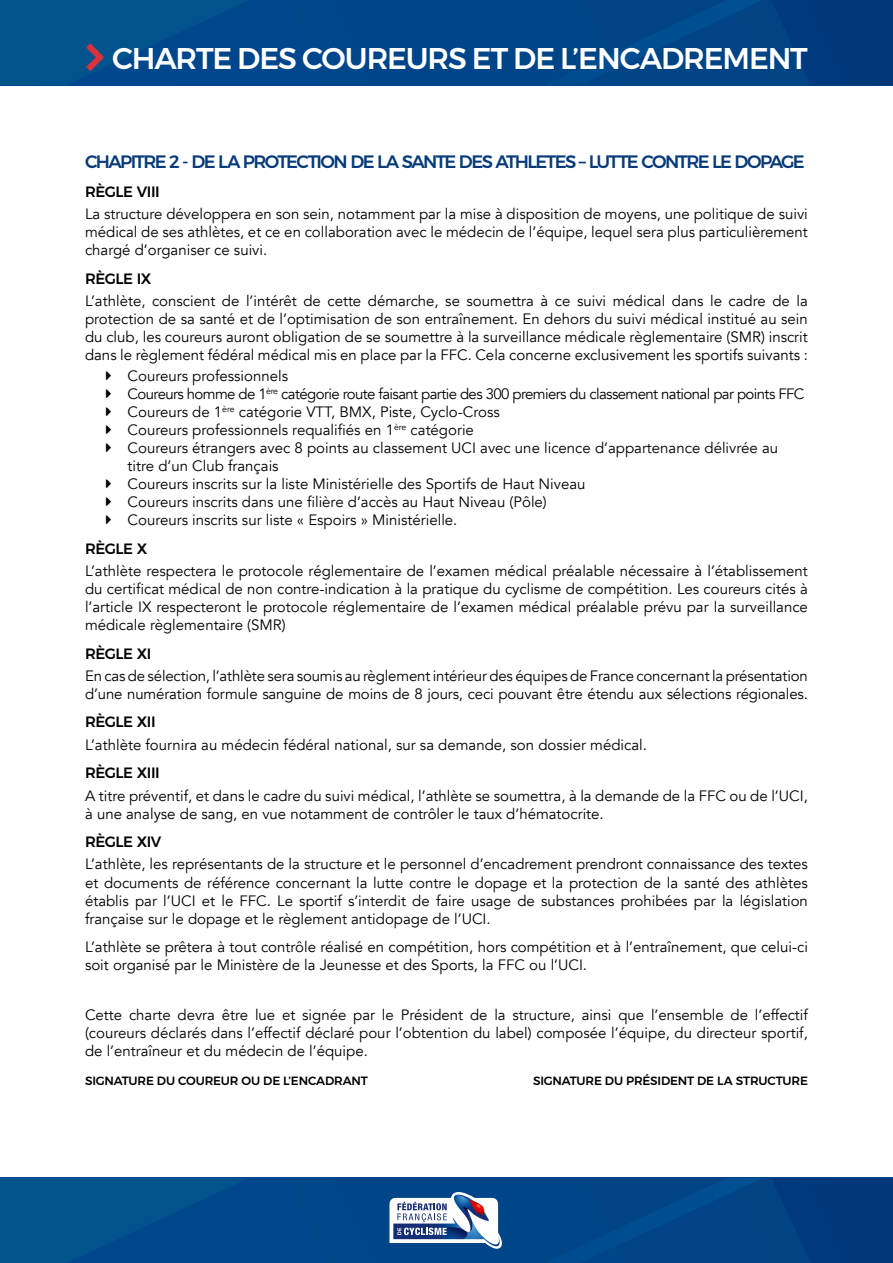
<style>
.page{position:relative;width:893px;height:1263px;background:#fff}
.page>*{position:absolute;margin:0;border:0;box-sizing:border-box;transform-origin:0 0}
.t1{font:500 30px "Montserrat";letter-spacing:-.035em;color:#fff}
.t2{font:500 18px "Montserrat";letter-spacing:-.095em;color:#063a79}
.t3{font:15px/18px "Avenir";color:#000;text-align:justify}
.t4{font:500 15px "Montserrat";letter-spacing:-.03em;color:#000}
.t5{font:500 12px "Montserrat";letter-spacing:-.015em;color:#000}
</style>
<div class="page">
<div style="left:0;top:1178px;width:893px;height:85px;background:#004588"></div>
<svg style="left:771px;top:1178px;width:122px;height:85px"></svg>
<svg style="left:0;top:1178px;width:247px;height:85px"></svg>
<div style="left:0;top:0;width:893px;height:85px;background:#004589"></div>
<svg style="left:744px;top:0;width:149px;height:85px"></svg>
<svg style="left:389px;top:1192px;width:113px;height:57px"></svg>
<svg style="left:0;top:0;width:248px;height:85px"></svg>
<h1 class="t1" style="left:112px;top:35px;width:697px">CHARTE DES COUREURS ET DE L’ENCADREMENT</h1>
<p class="t2" style="left:85px;top:147px;width:721px">CHAPITRE 2 - DE LA PROTECTION DE LA SANTE DES ATHLETES – LUTTE CONTRE LE DOPAGE</p>
<p class="t4" style="left:85px;top:179px;width:76px">RÈGLE VIII</p>
<p class="t3" style="left:85px;top:205px;width:724px">La structure développera en son sein, notamment par la mise à disposition de moyens, une politique de suivi médical de ses athlètes, et ce en collaboration avec le médecin de l’équipe, lequel sera plus particulièrement chargé d’organiser ce suivi.</p>
<p class="t4" style="left:85px;top:266px;width:68px">RÈGLE IX</p>
<p class="t3" style="left:85px;top:292px;width:724px">L’athlète, conscient de l’intérêt de cette démarche, se soumettra à ce suivi médical dans le cadre de la protection de sa santé et de l’optimisation de son entraînement. En dehors du suivi médical institué au sein du club, les coureurs auront obligation de se soumettre à la surveillance médicale règlementaire (SMR) inscrit dans le règlement fédéral médical mis en place par la FFC. Cela concerne exclusivement les sportifs suivants :</p>
<p class="t3" style="left:128px;top:367px;width:678px;text-align:left">Coureurs professionnels<br>Coureurs homme de 1<sup>ère</sup> catégorie route faisant partie des 300 premiers du classement national par points FFC Coureurs de 1<sup>ère</sup> catégorie VTT, BMX, Piste, Cyclo-Cross<br>Coureurs professionnels requalifiés en 1<sup>ère</sup> catégorie<br>Coureurs étrangers avec 8 points au classement UCI avec une licence d’appartenance délivrée au titre d’un Club français<br>Coureurs inscrits sur la liste Ministérielle des Sportifs de Haut Niveau<br>Coureurs inscrits dans une filière d’accès au Haut Niveau (Pôle)<br>Coureurs inscrits sur liste « Espoirs » Ministérielle.</p>
<p class="t4" style="left:85px;top:536px;width:64px">RÈGLE X</p>
<p class="t3" style="left:85px;top:562px;width:724px">L’athlète respectera le protocole réglementaire de l’examen médical préalable nécessaire à l’établissement du certificat médical de non contre-indication à la pratique du cyclisme de compétition. Les coureurs cités à l’article IX respecteront le protocole réglementaire de l’examen médical préalable prévu par la surveillance médicale règlementaire (SMR)</p>
<p class="t4" style="left:85px;top:641px;width:68px">RÈGLE XI</p>
<p class="t3" style="left:85px;top:667px;width:724px">En cas de sélection, l’athlète sera soumis au règlement intérieur des équipes de France concernant la présentation d’une numération formule sanguine de moins de 8 jours, ceci pouvant être étendu aux sélections régionales.</p>
<p class="t4" style="left:85px;top:710px;width:72px">RÈGLE XII</p>
<p class="t3" style="left:85px;top:736px;width:563px">L’athlète fournira au médecin fédéral national, sur sa demande, son dossier médical.</p>
<p class="t4" style="left:85px;top:761px;width:76px">RÈGLE XIII</p>
<p class="t3" style="left:85px;top:787px;width:724px">A titre préventif, et dans le cadre du suivi médical, l’athlète se soumettra, à la demande de la FFC ou de l’UCI, à une analyse de sang, en vue notamment de contrôler le taux d’hématocrite.</p>
<p class="t4" style="left:85px;top:830px;width:78px">RÈGLE XIV</p>
<p class="t3" style="left:85px;top:855px;width:724px">L’athlète, les représentants de la structure et le personnel d’encadrement prendront connaissance des textes et documents de référence concernant la lutte contre le dopage et la protection de la santé des athlètes établis par l’UCI et le FFC. Le sportif s’interdit de faire usage de substances prohibées par la législation française sur le dopage et le règlement antidopage de l’UCI.</p>
<p class="t3" style="left:85px;top:938px;width:724px">L’athlète se prêtera à tout contrôle réalisé en compétition, hors compétition et à l’entraînement, que celui-ci soit organisé par le Ministère de la Jeunesse et des Sports, la FFC ou l’UCI.</p>
<p class="t3" style="left:85px;top:1006px;width:724px">Cette charte devra être lue et signée par le Président de la structure, ainsi que l’ensemble de l’effectif (coureurs déclarés dans l’effectif déclaré pour l’obtention du label) composée l’équipe, du directeur sportif, de l’entraîneur et du médecin de l’équipe.</p>
<p class="t5" style="left:85px;top:1071px;width:284px">SIGNATURE DU COUREUR OU DE L’ENCADRANT</p>
<p class="t5" style="left:533px;top:1071px;width:276px">SIGNATURE DU PRÉSIDENT DE LA STRUCTURE</p>
</div>
